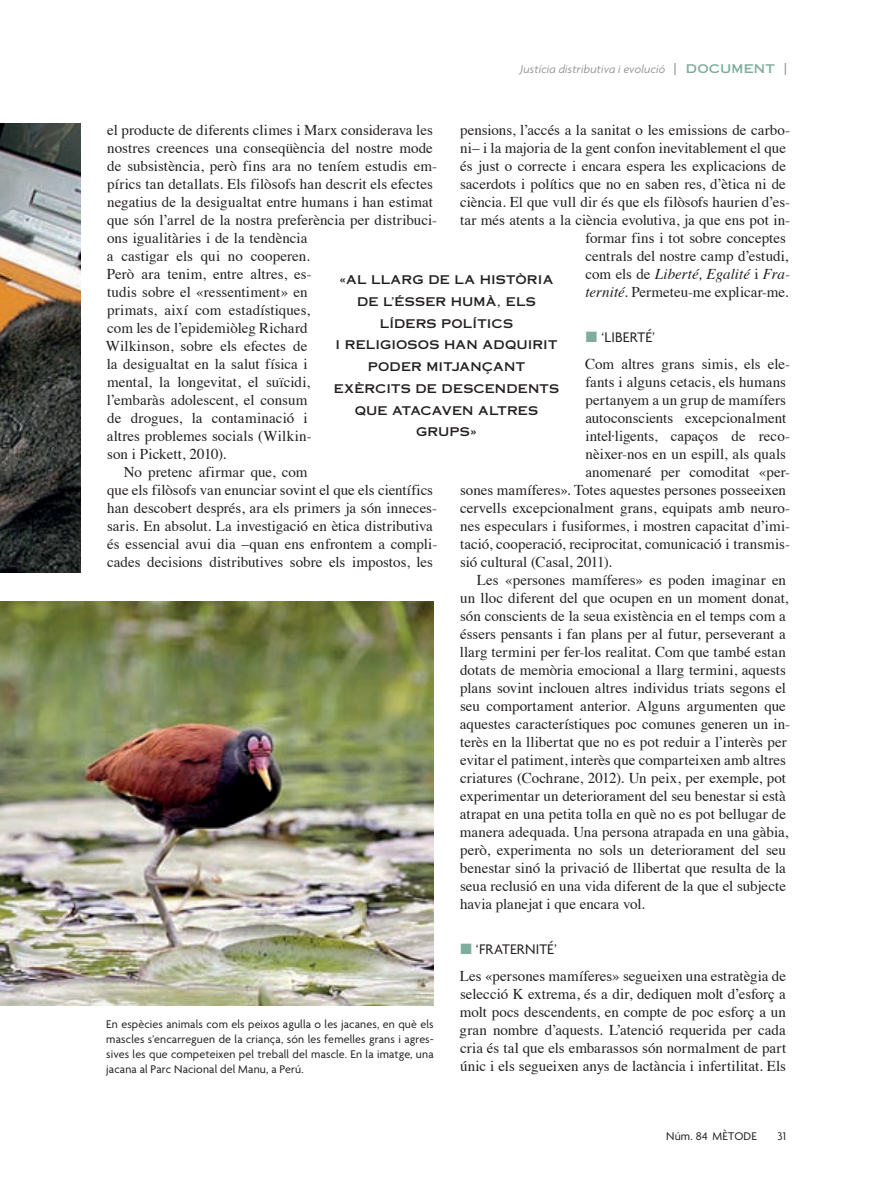
<style>
.page{position:relative;width:893px;height:1191px;background:#fff}
.page>*{position:absolute;margin:0;border:0;box-sizing:border-box;transform-origin:0 0}
.t1{font:15px/18px "Times";color:#231f20;text-align:right}
.t2{font:15px "Agenda";letter-spacing:.01em;color:#231f20}
.t3{font:12px/15px "Agenda";letter-spacing:.015em;color:#231f20;text-align:justify}
.t4{font:12px/21.8px "Copperplate Thirty One AB";letter-spacing:.01em;color:#231f20;text-align:center}
.t5{font:italic 12px "Agenda";letter-spacing:.01em;color:#939598}
.s1{font-family:"Copperplate Thirty One AB";font-style:normal}
.s2{font-family:"Copperplate Thirty One AB";font-style:normal;color:#7ead9c}
.s3{font-style:italic}
.s4{color:#7ead9c}
</style>
<div class="page">
<img style="left:0;top:601px;width:434px;height:404px">
<img style="left:0;top:123px;width:81px;height:450px">
<p class="t5" style="left:520px;top:65px;width:268px">Justícia distributiva i evolució <span class="s1">|</span> <span class="s2">DOCUMENT</span> <span class="s1">|</span></p>
<p class="t1" style="left:107px;top:122px;width:327px">el producte de diferents climes i Marx considerava les</p>
<p class="t1" style="left:107px;top:140px;width:327px">nostres creences una conseqüència del nostre mode</p>
<p class="t1" style="left:107px;top:158px;width:332px">de subsistència, però fins ara no teníem estudis em-</p>
<p class="t1" style="left:107px;top:176px;width:327px">pírics tan detallats. Els filòsofs han descrit els efectes</p>
<p class="t1" style="left:107px;top:194px;width:327px">negatius de la desigualtat entre humans i han estimat</p>
<p class="t1" style="left:107px;top:212px;width:332px">que són l’arrel de la nostra preferència per distribuci-</p>
<p class="t1" style="left:107px;top:230px;width:202px">ons igualitàries i de la tendència</p>
<p class="t1" style="left:107px;top:248px;width:204px">a castigar els qui no cooperen.</p>
<p class="t1" style="left:107px;top:266px;width:206px">Però ara tenim, entre altres, es-</p>
<p class="t1" style="left:107px;top:284px;width:202px">tudis sobre el «ressentiment» en</p>
<p class="t1" style="left:107px;top:302px;width:204px">primats, així com estadístiques,</p>
<p class="t1" style="left:107px;top:320px;width:202px">com les de l’epidemiòleg Richard</p>
<p class="t1" style="left:106px;top:338px;width:203px">Wilkinson, sobre els efectes de</p>
<p class="t1" style="left:107px;top:356px;width:202px">la desigualtat en la salut física i</p>
<p class="t1" style="left:107px;top:374px;width:204px">mental, la longevitat, el suïcidi,</p>
<p class="t1" style="left:107px;top:392px;width:202px">l’embaràs adolescent, el consum</p>
<p class="t1" style="left:107px;top:410px;width:202px">de drogues, la contaminació i</p>
<p class="t1" style="left:107px;top:428px;width:206px">altres problemes socials (Wilkin-</p>
<p class="t1" style="left:107px;top:446px;width:121px">son i Pickett, 2010).</p>
<p class="t1" style="left:124px;top:464px;width:185px">No pretenc afirmar que, com</p>
<p class="t1" style="left:107px;top:482px;width:327px">que els filòsofs van enunciar sovint el que els científics</p>
<p class="t1" style="left:107px;top:500px;width:331px">han descobert després, ara els primers ja són inneces-</p>
<p class="t1" style="left:107px;top:518px;width:327px">saris. En absolut. La investigació en ètica distributiva</p>
<p class="t1" style="left:107px;top:536px;width:332px">és essencial avui dia –quan ens enfrontem a compli-</p>
<p class="t1" style="left:107px;top:554px;width:327px">cades decisions distributives sobre els impostos, les</p>
<p class="t1" style="left:460px;top:122px;width:332px">pensions, l’accés a la sanitat o les emissions de carbo&shy;ni– i la majoria de la gent confon inevitablement el que és just o correcte i encara espera les explicacions de sacerdots i polítics que no en saben res, d’ètica ni de ciència. El que vull dir és que els filòsofs haurien d’es&shy;tar més atents a la ciència evolutiva, ja que ens pot in&shy;formar fins i tot sobre conceptes<br>centrals del nostre camp d’estudi,<br>com els de <span class="s3">Liberté, Egalité</span> i <span class="s3">Fra-<br>ternité</span>. Permeteu-me explicar-me.</p>
<p class="t2" style="left:586px;top:331px;width:71px"><span class="s4">■</span> ‘LIBERTÉ’</p>
<p class="t1" style="left:585px;top:356px;width:207px">Com altres grans simis, els ele-</p>
<p class="t1" style="left:585px;top:374px;width:202px">fants i alguns cetacis, els humans</p>
<p class="t1" style="left:586px;top:392px;width:202px">pertanyem a un grup de mamífers</p>
<p class="t1" style="left:585px;top:410px;width:202px">autoconscients excepcionalment</p>
<p class="t1" style="left:585px;top:428px;width:206px">intel·ligents, capaços de reco-</p>
<p class="t1" style="left:586px;top:446px;width:202px">nèixer-nos en un espill, als quals</p>
<p class="t1" style="left:585px;top:464px;width:206px">anomenaré per comoditat «per-</p>
<p class="t1" style="left:460px;top:482px;width:328px">sones mamíferes». Totes aquestes persones posseeixen</p>
<p class="t1" style="left:460px;top:500px;width:332px">cervells excepcionalment grans, equipats amb neuro-</p>
<p class="t1" style="left:460px;top:518px;width:331px">nes especulars i fusiformes, i mostren capacitat d’imi-</p>
<p class="t1" style="left:460px;top:536px;width:332px">tació, cooperació, reciprocitat, comunicació i transmis-</p>
<p class="t1" style="left:460px;top:554px;width:153px">sió cultural (Casal, 2011).</p>
<p class="t1" style="left:477px;top:572px;width:311px">Les «persones mamíferes» es poden imaginar en</p>
<p class="t1" style="left:460px;top:590px;width:330px">un lloc diferent del que ocupen en un moment donat,</p>
<p class="t1" style="left:460px;top:608px;width:327px">són conscients de la seua existència en el temps com a</p>
<p class="t1" style="left:460px;top:626px;width:327px">éssers pensants i fan plans per al futur, perseverant a</p>
<p class="t1" style="left:460px;top:644px;width:328px">llarg termini per fer-los realitat. Com que també estan</p>
<p class="t1" style="left:460px;top:662px;width:327px">dotats de memòria emocional a llarg termini, aquests</p>
<p class="t1" style="left:460px;top:680px;width:327px">plans sovint inclouen altres individus triats segons el</p>
<p class="t1" style="left:460px;top:698px;width:327px">seu comportament anterior. Alguns argumenten que</p>
<p class="t1" style="left:460px;top:716px;width:332px">aquestes característiques poc comunes generen un in-</p>
<p class="t1" style="left:460px;top:734px;width:328px">terès en la llibertat que no es pot reduir a l’interès per</p>
<p class="t1" style="left:460px;top:752px;width:327px">evitar el patiment, interès que comparteixen amb altres</p>
<p class="t1" style="left:460px;top:770px;width:328px">criatures (Cochrane, 2012). Un peix, per exemple, pot</p>
<p class="t1" style="left:460px;top:788px;width:327px">experimentar un deteriorament del seu benestar si està</p>
<p class="t1" style="left:460px;top:806px;width:328px">atrapat en una petita tolla en què no es pot bellugar de</p>
<p class="t1" style="left:460px;top:824px;width:330px">manera adequada. Una persona atrapada en una gàbia,</p>
<p class="t1" style="left:460px;top:842px;width:327px">però, experimenta no sols un deteriorament del seu</p>
<p class="t1" style="left:460px;top:860px;width:327px">benestar sinó la privació de llibertat que resulta de la</p>
<p class="t1" style="left:460px;top:878px;width:327px">seua reclusió en una vida diferent de la que el subjecte</p>
<p class="t1" style="left:460px;top:896px;width:186px">havia planejat i que encara vol.</p>
<p class="t2" style="left:460px;top:943px;width:98px"><span class="s4">■</span> ‘FRATERNITÉ’</p>
<p class="t1" style="left:460px;top:968px;width:328px;text-align:justify">Les «persones mamíferes» segueixen una estratègia de selecció K extrema, és a dir, dediquen molt d’esforç a molt pocs descendents, en compte de poc esforç a un gran nombre d’aquests. L’atenció requerida per cada cria és tal que els embarassos són normalment de part únic i els segueixen anys de lactància i infertilitat. Els</p>
<p class="t4" style="left:334px;top:269px;width:227px">«AL LLARG DE LA HISTÒRIA<br>DE L’ÉSSER HUMÀ, ELS<br>LÍDERS POLÍTICS<br>I RELIGIOSOS HAN ADQUIRIT<br>PODER MITJANÇANT<br>EXÈRCITS DE DESCENDENTS<br>QUE ATACAVEN ALTRES<br>GRUPS»</p>
<p class="t3" style="left:106px;top:1017px;width:329px">En espècies animals com els peixos agulla o les jacanes, en què els mascles s’encarreguen de la criança, són les femelles grans i agres&shy;sives les que competeixen pel treball del mascle. En la imatge, una jacana al Parc Nacional del Manu, a Perú.</p>
<p class="t3" style="left:666px;top:1129px;width:92px">Núm. 84 MÈTODE</p>
<p class="t3" style="left:778px;top:1129px;width:10px">31</p>
</div>
